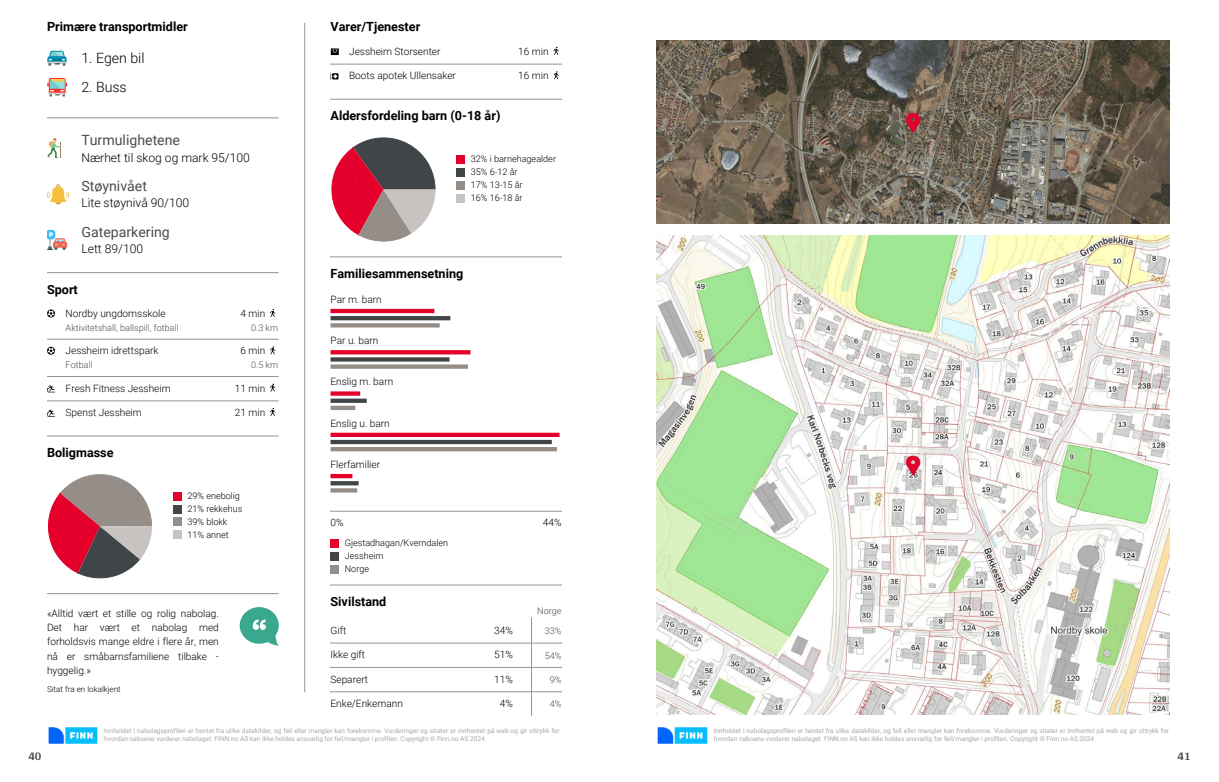
<style>
.page{position:relative;width:1219px;height:782px;background:#fff}
.page>*{position:absolute;margin:0;border:0;box-sizing:border-box;transform-origin:0 0}
.t1{font:14.1px "Roboto";color:#4c4c4c}
.t2{font:300 14.1px "Roboto";color:#000}
.t3{font:700 12.6px "Roboto";color:#000}
.t4{font:300 12.1px "Roboto";color:#000}
.t5{font:700 12px "Arya";color:#414749}
.t6{font:300 10.1px/14.3px "Roboto";color:#000;text-align:justify}
.t7{font:300 9.1px/12.9px "Roboto";color:#000}
.t8{font:300 9.1px "Roboto";color:#4c4c4c}
.t9{font:300 8.1px "Roboto";color:#000}
.t10{font:6.6px/8.6px "Roboto";color:#a8a8a8}
</style>
<div class="page">
<hr style="left:304px;top:23px;width:1px;height:668px;background:#939598">
<svg style="left:47px;top:51px;width:20px;height:15px"></svg>
<svg style="left:47px;top:78px;width:20px;height:18px"></svg>
<hr style="left:47px;top:117px;width:231px;height:1px;background:#939598">
<svg style="left:47px;top:138px;width:15px;height:20px"></svg>
<svg style="left:47px;top:184px;width:22px;height:20px"></svg>
<svg style="left:47px;top:230px;width:20px;height:20px"></svg>
<hr style="left:47px;top:272px;width:231px;height:1px;background:#939598">
<svg style="left:47px;top:309px;width:8px;height:8px"></svg>
<svg style="left:270px;top:309px;width:5px;height:8px"></svg>
<hr style="left:47px;top:339px;width:231px;height:1px;background:#939598">
<svg style="left:47px;top:346px;width:8px;height:8px"></svg>
<svg style="left:270px;top:346px;width:5px;height:8px"></svg>
<hr style="left:47px;top:376px;width:231px;height:1px;background:#939598">
<svg style="left:47px;top:385px;width:8px;height:7px"></svg>
<svg style="left:270px;top:383px;width:5px;height:8px"></svg>
<hr style="left:47px;top:400px;width:231px;height:1px;background:#939598">
<svg style="left:47px;top:409px;width:8px;height:7px"></svg>
<svg style="left:270px;top:408px;width:5px;height:8px"></svg>
<hr style="left:47px;top:435px;width:231px;height:1px;background:#939598">
<svg style="left:48px;top:474px;width:104px;height:104px"></svg>
<div style="left:173px;top:491px;width:9px;height:9px;background:#e4002b"></div>
<div style="left:173px;top:504px;width:9px;height:9px;background:#404548"></div>
<div style="left:173px;top:517px;width:9px;height:9px;background:#958e88"></div>
<div style="left:173px;top:530px;width:9px;height:9px;background:#c8c3c0"></div>
<hr style="left:47px;top:593px;width:231px;height:1px;background:#939598">
<svg style="left:240px;top:607px;width:39px;height:38px"></svg>
<svg style="left:331px;top:48px;width:8px;height:7px"></svg>
<svg style="left:553px;top:47px;width:6px;height:8px"></svg>
<hr style="left:330px;top:64px;width:232px;height:1px;background:#939598">
<svg style="left:330px;top:73px;width:8px;height:7px"></svg>
<svg style="left:553px;top:71px;width:6px;height:8px"></svg>
<hr style="left:330px;top:99px;width:232px;height:1px;background:#939598">
<svg style="left:331px;top:137px;width:104px;height:104px"></svg>
<div style="left:456px;top:155px;width:9px;height:9px;background:#e4002b"></div>
<div style="left:456px;top:168px;width:9px;height:8px;background:#404548"></div>
<div style="left:456px;top:181px;width:9px;height:8px;background:#958e88"></div>
<div style="left:456px;top:194px;width:9px;height:8px;background:#c8c3c0"></div>
<hr style="left:330px;top:256px;width:232px;height:1px;background:#939598">
<hr style="left:330px;top:309px;width:104px;height:4px;background:#e4002b">
<hr style="left:330px;top:316px;width:120px;height:4px;background:#404548">
<svg style="left:330px;top:323px;width:110px;height:4px"></svg>
<svg style="left:330px;top:350px;width:140px;height:4px"></svg>
<svg style="left:330px;top:357px;width:120px;height:4px"></svg>
<svg style="left:330px;top:364px;width:138px;height:4px"></svg>
<svg style="left:330px;top:391px;width:30px;height:4px"></svg>
<svg style="left:330px;top:398px;width:37px;height:4px"></svg>
<div style="left:330px;top:405px;width:25px;height:5px;background:#958e88"></div>
<div style="left:330px;top:432px;width:230px;height:5px;background:#e4002b"></div>
<div style="left:330px;top:439px;width:222px;height:5px;background:#404548"></div>
<hr style="left:330px;top:447px;width:227px;height:4px;background:#958e88">
<hr style="left:330px;top:474px;width:22px;height:4px;background:#e4002b">
<svg style="left:330px;top:481px;width:29px;height:4px"></svg>
<svg style="left:330px;top:488px;width:27px;height:4px"></svg>
<hr style="left:330px;top:511px;width:232px;height:1px;background:#939598">
<div style="left:330px;top:539px;width:9px;height:8px;background:#e4002b"></div>
<div style="left:330px;top:552px;width:9px;height:8px;background:#404548"></div>
<div style="left:330px;top:564px;width:9px;height:9px;background:#958e88"></div>
<hr style="left:330px;top:584px;width:232px;height:1px;background:#939598">
<hr style="left:531px;top:617px;width:1px;height:98px;background:#939598">
<hr style="left:330px;top:642px;width:232px;height:1px;background:#939598">
<hr style="left:330px;top:667px;width:232px;height:1px;background:#939598">
<hr style="left:330px;top:691px;width:232px;height:1px;background:#939598">
<img style="left:48px;top:727px;width:50px;height:16px">
<img style="left:656px;top:40px;width:513px;height:184px">
<img style="left:656px;top:235px;width:513px;height:479px">
<img style="left:657px;top:727px;width:51px;height:16px">
<h2 class="t3" style="left:47px;top:18px;width:142px">Primære transportmidler</h2>
<h1 class="t2" style="left:81px;top:48px;width:65px">1. Egen bil</h1>
<h1 class="t2" style="left:81px;top:77px;width:47px">2. Buss</h1>
<h1 class="t1" style="left:81px;top:130px;width:100px">Turmulighetene</h1>
<h3 class="t4" style="left:81px;top:149px;width:170px">Nærhet til skog og mark 95/100</h3>
<h1 class="t1" style="left:81px;top:176px;width:67px">Støynivået</h1>
<h3 class="t4" style="left:81px;top:195px;width:109px">Lite støynivå 90/100</h3>
<h1 class="t1" style="left:81px;top:222px;width:90px">Gateparkering</h1>
<h3 class="t4" style="left:81px;top:240px;width:63px">Lett 89/100</h3>
<h2 class="t3" style="left:330px;top:18px;width:91px">Varer/Tjenester</h2>
<h3 class="t6" style="left:349px;top:44px;width:93px">Jessheim Storsenter</h3>
<h3 class="t6" style="left:518px;top:44px;width:32px">16 min</h3>
<h3 class="t6" style="left:349px;top:68px;width:108px">Boots apotek Ullensaker</h3>
<h3 class="t6" style="left:518px;top:68px;width:32px">16 min</h3>
<h2 class="t3" style="left:330px;top:107px;width:171px">Aldersfordeling barn (0-18 år)</h2>
<h3 class="t7" style="left:471px;top:152px;width:87px">32% i barnehagealder<br>35% 6-12 år<br>17% 13-15 år<br>16% 16-18 år</h3>
<h2 class="t3" style="left:330px;top:264px;width:134px">Familiesammensetning</h2>
<h3 class="t6" style="left:330px;top:291px;width:53px">Par m. barn</h3>
<h3 class="t6" style="left:330px;top:333px;width:49px">Par u. barn</h3>
<h3 class="t6" style="left:330px;top:374px;width:64px">Enslig m. barn</h3>
<h3 class="t6" style="left:330px;top:415px;width:61px">Enslig u. barn</h3>
<h3 class="t6" style="left:330px;top:456px;width:51px">Flerfamilier</h3>
<h2 class="t3" style="left:47px;top:280px;width:32px">Sport</h2>
<h3 class="t6" style="left:66px;top:306px;width:101px">Nordby ungdomsskole</h3>
<h3 class="t6" style="left:240px;top:306px;width:26px">4 min</h3>
<h3 class="t8" style="left:66px;top:321px;width:115px">Aktivitetshall, ballspill, fotball</h3>
<h3 class="t8" style="left:251px;top:321px;width:28px">0.3 km</h3>
<h3 class="t6" style="left:66px;top:343px;width:94px">Jessheim idrettspark</h3>
<h3 class="t6" style="left:240px;top:343px;width:26px">6 min</h3>
<h3 class="t8" style="left:66px;top:358px;width:29px">Fotball</h3>
<h3 class="t8" style="left:251px;top:358px;width:28px">0.5 km</h3>
<h3 class="t6" style="left:66px;top:380px;width:107px">Fresh Fitness Jessheim</h3>
<h3 class="t6" style="left:235px;top:380px;width:32px">11 min</h3>
<h3 class="t6" style="left:66px;top:405px;width:78px">Spenst Jessheim</h3>
<h3 class="t6" style="left:235px;top:405px;width:32px">21 min</h3>
<h2 class="t3" style="left:47px;top:443px;width:68px">Boligmasse</h2>
<h3 class="t7" style="left:187px;top:488px;width:56px">29% enebolig<br>21% rekkehus<br>39% blokk<br>11% annet</h3>
<h3 class="t6" style="left:330px;top:515px;width:15px">0%</h3>
<h3 class="t6" style="left:543px;top:515px;width:20px">44%</h3>
<h3 class="t7" style="left:345px;top:536px;width:105px">Gjestadhagan/Kverndalen<br>Jessheim<br>Norge</h3>
<h2 class="t3" style="left:330px;top:592px;width:57px">Sivilstand</h2>
<h3 class="t8" style="left:537px;top:604px;width:26px">Norge</h3>
<h3 class="t6" style="left:330px;top:622px;width:17px">Gift</h3>
<h3 class="t6" style="left:494px;top:622px;width:20px">34%</h3>
<h3 class="t8" style="left:545px;top:624px;width:18px">33%</h3>
<h3 class="t6" style="left:330px;top:647px;width:36px">Ikke gift</h3>
<h3 class="t6" style="left:494px;top:647px;width:20px">51%</h3>
<h3 class="t8" style="left:545px;top:648px;width:18px">54%</h3>
<h3 class="t6" style="left:330px;top:671px;width:39px">Separert</h3>
<h3 class="t6" style="left:494px;top:671px;width:20px">11%</h3>
<h3 class="t8" style="left:550px;top:673px;width:13px">9%</h3>
<h3 class="t6" style="left:330px;top:695px;width:74px">Enke/Enkemann</h3>
<h3 class="t6" style="left:500px;top:695px;width:15px">4%</h3>
<h3 class="t8" style="left:550px;top:697px;width:13px">4%</h3>
<p class="t10" style="left:104px;top:725px;width:457px">Innholdet i nabolagsprofilen er hentet fra ulike datakilder, og feil eller mangler kan forekomme. Vurderinger og sitater er innhentet på web og gir uttrykk for hvordan naboene vurderer nabolaget. FINN.no AS kan ikke holdes ansvarlig for feil/mangler i profilen. Copyright © Finn.no AS 2024</p>
<h3 class="t6" style="left:47px;top:605px;width:173px">«Alltid vært et stille og rolig nabolag.<br>Det har vært et nabolag med forholdsvis mange eldre i flere år, men nå er småbarnsfamiliene tilbake - hyggelig.»</h3>
<p class="t9" style="left:47px;top:683px;width:75px">Sitat fra en lokalkjent</p>
<h3 class="t5" style="left:28px;top:749px;width:15px">40</h3>
<p class="t10" style="left:714px;top:725px;width:457px">Innholdet i nabolagsprofilen er hentet fra ulike datakilder, og feil eller mangler kan forekomme. Vurderinger og sitater er innhentet på web og gir uttrykk for hvordan naboene vurderer nabolaget. FINN.no AS kan ikke holdes ansvarlig for feil/mangler i profilen. Copyright © Finn.no AS 2024</p>
<h3 class="t5" style="left:1177px;top:749px;width:15px">41</h3>
</div>
